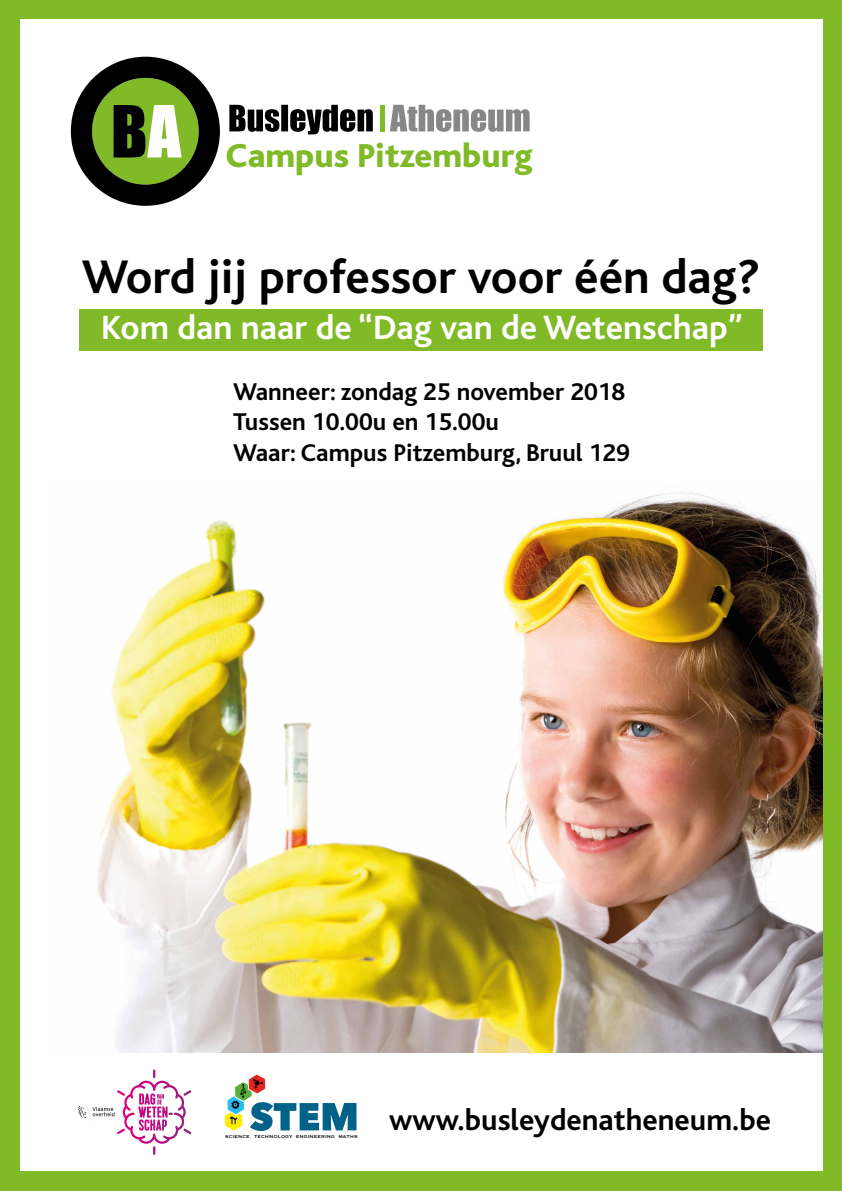
<style>
.page{position:relative;width:842px;height:1191px;background:#80ba27}
.page>*{position:absolute;margin:0;border:0;box-sizing:border-box;transform-origin:0 0}
.t1{font:700 49.3px "Bliss";color:#000}
.t2{font:700 35.2px "Bliss";color:#fff}
.t3{font:800 34.8px "Bliss";color:#80ba27}
.t4{font:700 31px "Bliss";color:#000}
.t5{font:700 25.4px/30.4px "Bliss";color:#000}
.t6{font:5.5px "Copperplate";color:#000}
</style>
<div class="page">
<div style="left:20px;top:20px;width:802px;height:1151px;background:#fff"></div>
<svg style="left:225px;top:1074px;width:131px;height:57px"></svg>
<svg style="left:71px;top:57px;width:149px;height:149px"></svg>
<svg style="left:390px;top:105px;width:140px;height:27px"></svg>
<svg style="left:229px;top:105px;width:144px;height:29px"></svg>
<hr style="left:380px;top:105px;width:4px;height:26px;background:#80ba27">
<img style="left:97px;top:492px;width:725px;height:560px">
<div style="left:79px;top:309px;width:684px;height:41px;background:#80ba27"></div>
<svg style="left:78px;top:1069px;width:114px;height:86px"></svg>
<h3 class="t3" style="left:226px;top:138px;width:308px">Campus Pitzemburg</h3>
<h1 class="t1" style="left:82px;top:251px;width:680px">Word jij professor voor één dag?</h1>
<h2 class="t2" style="left:101px;top:309px;width:643px">Kom dan naar de “Dag van de Wetenschap”</h2>
<p class="t5" style="left:233px;top:377px;width:398px">Wanneer: zondag 25 november 2018<br>Tussen 10.00u en 15.00u<br>Waar: Campus Pitzemburg, Bruul 129</p>
<p class="t6" style="left:225px;top:1132px;width:134px">SCIENCE TECHNOLOGY ENGINEERING MATHS</p>
<p class="t4" style="left:389px;top:1104px;width:383px">www.busleydenatheneum.be</p>
</div>
